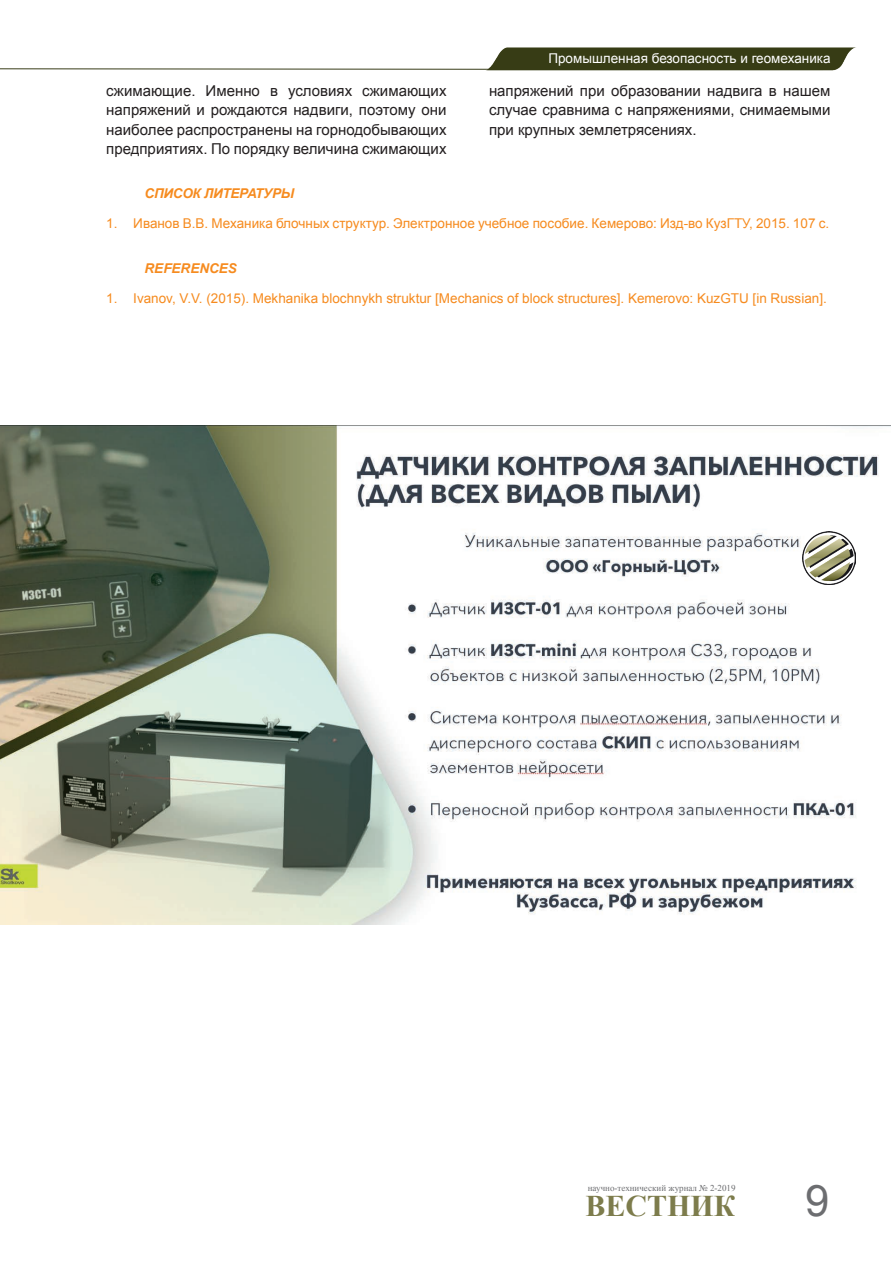
<style>
.page{position:relative;width:893px;height:1263px;background:#fff}
.page>*{position:absolute;margin:0;border:0;box-sizing:border-box;transform-origin:0 0}
.t1{font:43.5px "Arial";color:#6c6d70}
.t2{font:700 30px "Times New Roman";color:#7d7c4c}
.t3{font:15px/19.5px "Arial";color:#231f20;text-align:justify}
.t4{font:13.5px "Arial";color:#f68b1f}
.t5{font:13.5px "Arial";color:#fff}
.t6{font:italic 700 13.5px "Arial";letter-spacing:-.02em;color:#f68b1f}
.t7{font:italic 700 13.5px "Arial";color:#f68b1f}
.t8{font:9px "Times New Roman";color:#6c6d70}
</style>
<div class="page">
<svg style="left:0;top:68px;width:478px;height:2px"></svg>
<img style="left:478px;top:47px;width:378px;height:24px">
<img style="left:0;top:426px;width:890px;height:498px">
<img style="left:802px;top:531px;width:54px;height:54px">
<p class="t5" style="left:548px;top:49px;width:284px">Промышленная безопасность и геомеханика</p>
<p class="t3" style="left:106px;top:81px;width:342px">сжимающие. Именно в условиях сжимающих напряжений и рождаются надвиги, поэтому они наиболее распространены на горнодобывающих предприятиях. По порядку величина сжимающих</p>
<p class="t3" style="left:489px;top:81px;width:343px">напряжений при образовании надвига в нашем случае сравнима с напряжениями, снимаемыми при крупных землетрясениях.</p>
<p class="t6" style="left:145px;top:184px;width:151px">СПИСОК ЛИТЕРАТУРЫ</p>
<p class="t4" style="left:106px;top:214px;width:724px">1. Иванов В.В. Механика блочных структур. Электронное учебное пособие. Кемерово: Изд-во КузГТУ, 2015. 107 с.</p>
<p class="t7" style="left:145px;top:259px;width:94px">REFERENCES</p>
<p class="t4" style="left:106px;top:289px;width:722px">1. Ivanov, V.V. (2015). Mekhanika blochnykh struktur [Mechanics of block structures]. Kemerovo: KuzGTU [in Russian].</p>
<p class="t8" style="left:588px;top:1181px;width:149px">научно-технический журнал № 2-2019</p>
<h2 class="t2" style="left:585px;top:1185px;width:152px">ВЕСТНИК</h2>
<h1 class="t1" style="left:805px;top:1172px;width:26px">9</h1>
</div>
